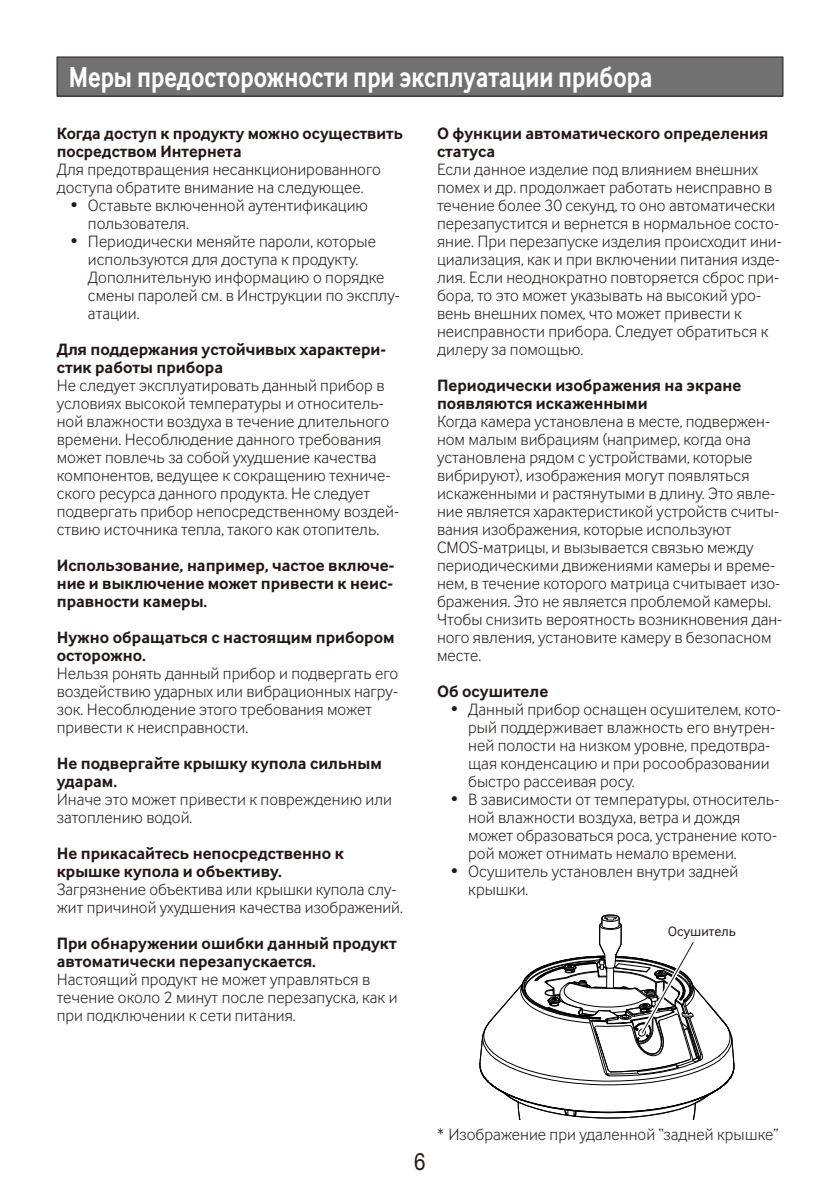
<style>
.page{position:relative;width:840px;height:1191px;background:#fff}
.page>*{position:absolute;margin:0;border:0;box-sizing:border-box;transform-origin:0 0}
.t1{font:700 30px "Inter Face Cyr";color:#fff;scale:.8 1}
.t2{font:24px "Helvetica Neue LT Std";color:#221815;scale:.85 1}
.t3{font:17px/18px "Inter Face Cyr Lt";color:#221815}
.t4{font:700 17px/18px "Inter Face Cyr";color:#221815}
.t5{font:14px "Inter Face Cyr";color:#221815}
</style>
<div class="page">
<svg style="left:479px;top:914px;width:256px;height:206px"></svg>
<div style="left:57px;top:57px;width:725px;height:39px;background:#727171"></div>
<div style="left:57px;top:57px;width:725px;height:39px;border:1px solid #221815"></div>
<h1 class="t1" style="left:69px;top:60px;width:730px">Меры предосторожности при эксплуатации прибора</h1>
<p class="t4" style="left:57px;top:124px;width:347px">Когда доступ к продукту можно осуществить посредством Интернета</p>
<p class="t3" style="left:57px;top:160px;width:325px">Для предотвращения несанкционированного доступа обратите внимание на следующее.</p>
<p class="t3" style="left:88px;top:196px;width:281px;text-indent:-17px">• Оставьте включенной аутентификацию пользователя.</p>
<p class="t3" style="left:88px;top:232px;width:313px;text-indent:-17px">• Периодически меняйте пароли, которые используются для доступа к продукту.<br>Дополнительную информацию о порядке смены паролей см. в Инструкции по эксплу&shy;атации.</p>
<p class="t4" style="left:57px;top:340px;width:330px">Для поддержания устойчивых характери&shy;стик работы прибора</p>
<p class="t3" style="left:57px;top:376px;width:344px">Не следует эксплуатировать данный прибор в условиях высокой температуры и относитель&shy;ной влажности воздуха в течение длительного времени. Несоблюдение данного требования может повлечь за собой ухудшение качества компонентов, ведущее к сокращению техниче&shy;ского ресурса данного продукта. Не следует подвергать прибор непосредственному воздей&shy;ствию источника тепла, такого как отопитель.</p>
<p class="t4" style="left:57px;top:556px;width:339px;text-align:justify">Использование, например, частое включе&shy;ние и выключение может привести к неис&shy;правности камеры.</p>
<p class="t4" style="left:57px;top:628px;width:339px">Нужно обращаться с настоящим прибором осторожно.</p>
<p class="t3" style="left:57px;top:664px;width:343px">Нельзя ронять данный прибор и подвергать его воздействию ударных или вибрационных нагру&shy;зок. Несоблюдение этого требования может привести к неисправности.</p>
<p class="t4" style="left:57px;top:754px;width:326px">Не подвергайте крышку купола сильным ударам.</p>
<p class="t3" style="left:57px;top:790px;width:336px">Иначе это может привести к повреждению или затоплению водой.</p>
<p class="t4" style="left:57px;top:844px;width:288px">Не прикасайтесь непосредственно к крышке купола и объективу.</p>
<p class="t3" style="left:57px;top:880px;width:347px">Загрязнение объектива или крышки купола слу&shy;жит причиной ухудшения качества изображений.</p>
<p class="t4" style="left:57px;top:934px;width:341px">При обнаружении ошибки данный продукт автоматически перезапускается.</p>
<p class="t3" style="left:57px;top:970px;width:342px">Настоящий продукт не может управляться в течение около 2 минут после перезапуска, как и при подключении к сети питания.</p>
<p class="t4" style="left:437px;top:124px;width:332px">О функции автоматического определения статуса</p>
<p class="t3" style="left:437px;top:160px;width:346px">Если данное изделие под влиянием внешних помех и др. продолжает работать неисправно в течение более 30 секунд, то оно автоматически перезапустится и вернется в нормальное состо&shy;яние. При перезапуске изделия происходит ини&shy;циализация, как и при включении питания изде&shy;лия. Если неоднократно повторяется сброс при&shy;бора, то это может указывать на высокий уро&shy;вень внешних помех, что может привести к неисправности прибора. Следует обратиться к дилеру за помощью.</p>
<p class="t4" style="left:437px;top:376px;width:306px">Периодически изображения на экране появляются искаженными</p>
<p class="t3" style="left:437px;top:412px;width:346px">Когда камера установлена в месте, подвержен&shy;ном малым вибрациям (например, когда она установлена рядом с устройствами, которые вибрируют), изображения могут появляться искаженными и растянутыми в длину. Это явле&shy;ние является характеристикой устройств считы&shy;вания изображения, которые используют CMOS-матрицы, и вызывается связью между периодическими движениями камеры и време&shy;нем, в течение которого матрица считывает изо&shy;бражения. Это не является проблемой камеры.<br>Чтобы снизить вероятность возникновения дан&shy;ного явления, установите камеру в безопасном месте.</p>
<p class="t4" style="left:437px;top:682px;width:113px">Об осушителе</p>
<p class="t3" style="left:468px;top:700px;width:314px;text-indent:-17px">• Данный прибор оснащен осушителем, кото&shy;рый поддерживает влажность его внутрен&shy;ней полости на низком уровне, предотвра&shy;щая конденсацию и при росообразовании быстро рассеивая росу.</p>
<p class="t3" style="left:468px;top:790px;width:312px;text-indent:-17px">• В зависимости от температуры, относитель&shy;ной влажности воздуха, ветра и дождя может образоваться роса, устранение кото&shy;рой может отнимать немало времени.</p>
<p class="t3" style="left:468px;top:862px;width:271px;text-indent:-17px">• Осушитель установлен внутри задней крышки.</p>
<p class="t5" style="left:667px;top:923px;width:70px">Осушитель</p>
<h2 class="t2" style="left:414px;top:1146px;width:15px">6</h2>
<p class="t3" style="left:437px;top:1125px;width:343px">* Изображение при удаленной “задней крышке”</p>
</div>
